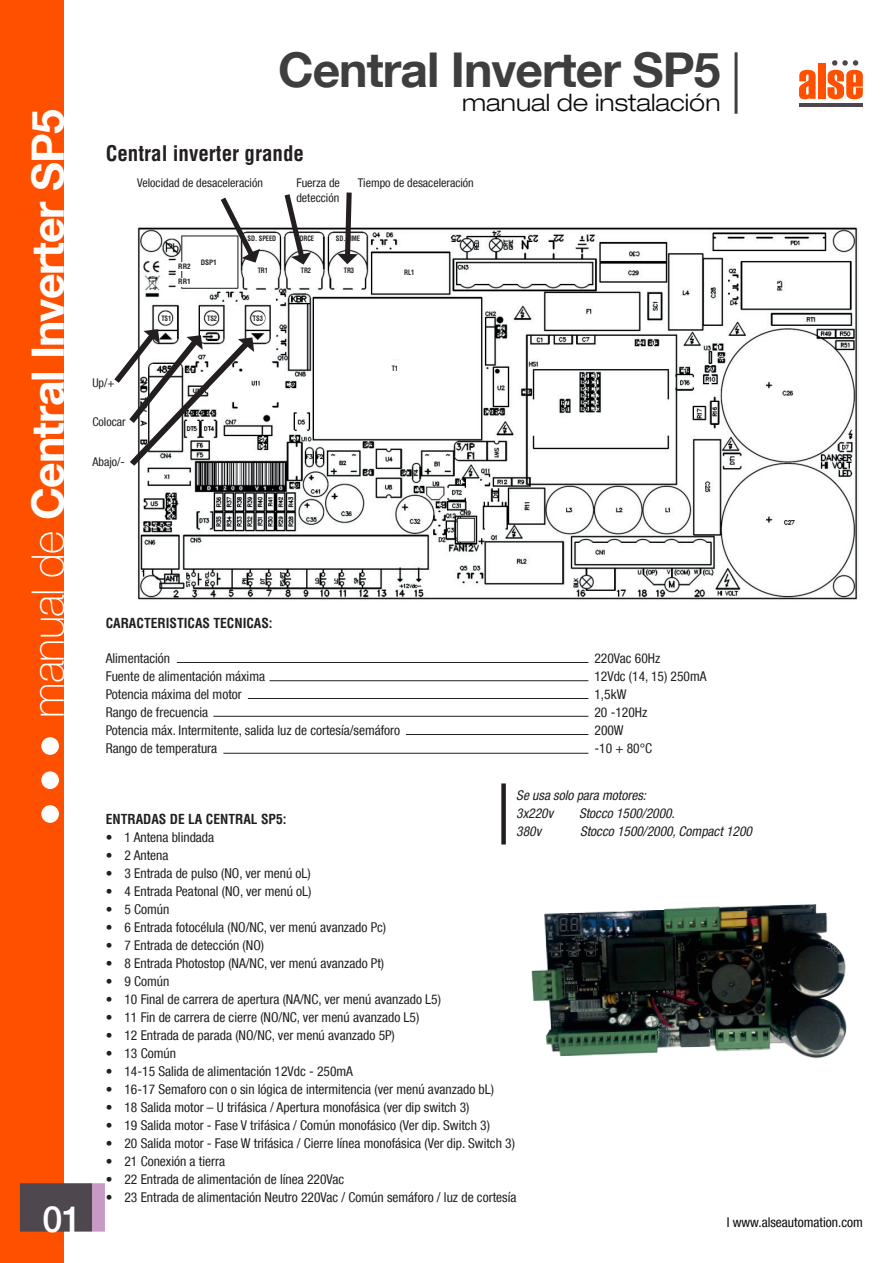
<style>
.page{position:relative;width:893px;height:1263px;background:#fff}
.page>*{position:absolute;margin:0;border:0;box-sizing:border-box;transform-origin:0 0}
.t1{font:700 48px "Helvetica Neue LT Com";letter-spacing:-.02em;color:#3e3e3f}
.t2{font:700 44.55px "Helvetica Neue LT Com";letter-spacing:-.02em;color:#fff}
.t3{font:500 36px "Helvetica Neue LT Com";color:#fff}
.t4{font:300 expanded 24px "Helvetica Neue LT Com";color:#0c090d}
.t5{font:700 condensed 21px "Helvetica LT Std";color:#231f20}
.t6{font:condensed 13.5px "Helvetica Neue LT Com";color:#231f20}
.t7{font:italic condensed 13.5px/18px "Helvetica Neue LT Com";color:#231f20}
.t8{font:700 condensed 13.5px "Helvetica LT Std";color:#231f20}
.t9{font:condensed 13.5px "Helvetica Neue LT Com";color:#0c090d}
.t10{font:condensed 12px/14.4px "Helvetica Neue LT Com";color:#231f20}
.t11{font:700 condensed 7.2px "Helvetica LT Std";letter-spacing:-.01em;color:#231f20;scale:.9 1}
.t12{font:700 condensed 7.2px "Helvetica LT Std";letter-spacing:-.01em;color:#231f20}
.s1{font-weight:100}
</style>
<div class="page">
<div style="left:0;top:0;width:64px;height:1262px;background:#ff5000"></div>
<div style="left:41px;top:805px;width:18px;height:18px;background:#fff;border-radius:50%"></div>
<div style="left:41px;top:771px;width:18px;height:18px;background:#fff;border-radius:50%"></div>
<div style="left:41px;top:737px;width:18px;height:18px;background:#fff;border-radius:50%"></div>
<hr style="left:799px;top:103px;width:64px;height:4px;background:#4e464c">
<svg style="left:799px;top:70px;width:17px;height:29px"></svg>
<div style="left:818px;top:63px;width:7px;height:36px;background:#ff5000"></div>
<svg style="left:827px;top:60px;width:36px;height:39px"></svg>
<div style="left:92px;top:1183px;width:13px;height:48px;background:#c79ac6"></div>
<div style="left:20px;top:1183px;width:72px;height:48px;background:#4e484e"></div>
<hr style="left:735px;top:52px;width:3px;height:62px;background:#3e3e3f">
<img style="left:137px;top:227px;width:721px;height:373px">
<div style="left:177px;top:262px;width:15px;height:8px;background:#fff"></div>
<div style="left:177px;top:278px;width:15px;height:8px;background:#fff"></div>
<div style="left:202px;top:257px;width:16px;height:9px;background:#fff"></div>
<div style="left:160px;top:312px;width:12px;height:12px;background:#fff;border-radius:50%"></div>
<div style="left:206px;top:312px;width:12px;height:12px;background:#fff;border-radius:50%"></div>
<div style="left:253px;top:312px;width:12px;height:12px;background:#fff;border-radius:50%"></div>
<div style="left:257px;top:266px;width:12px;height:7px;background:#fff"></div>
<div style="left:247px;top:234px;width:30px;height:7px;background:#fff"></div>
<div style="left:289px;top:234px;width:30px;height:7px;background:#fff"></div>
<div style="left:334px;top:234px;width:30px;height:7px;background:#fff"></div>
<div style="left:300px;top:266px;width:12px;height:7px;background:#fff"></div>
<div style="left:343px;top:266px;width:12px;height:7px;background:#fff"></div>
<div style="left:403px;top:267px;width:13px;height:7px;background:#fff"></div>
<div style="left:391px;top:361px;width:12px;height:7px;background:#fff"></div>
<svg style="left:221px;top:198px;width:39px;height:65px"></svg>
<svg style="left:114px;top:329px;width:140px;height:137px"></svg>
<svg style="left:337px;top:192px;width:21px;height:72px"></svg>
<svg style="left:285px;top:194px;width:26px;height:71px"></svg>
<hr style="left:177px;top:662px;width:411px;height:1px;background:#231f20">
<hr style="left:269px;top:680px;width:319px;height:1px;background:#231f20">
<hr style="left:248px;top:698px;width:340px;height:1px;background:#231f20">
<hr style="left:213px;top:716px;width:375px;height:1px;background:#231f20">
<hr style="left:406px;top:734px;width:182px;height:1px;background:#231f20">
<hr style="left:223px;top:753px;width:365px;height:1px;background:#231f20">
<div style="left:501px;top:783px;width:5px;height:61px;background:#231f20"></div>
<img style="left:531px;top:904px;width:316px;height:154px">
<h2 class="t2" style="left:20px;top:718px;width:610px;rotate:-90deg"><span class="s1">manual de</span> Central Inverter SP5</h2>
<h1 class="t1" style="left:278px;top:39px;width:444px">Central Inverter SP5</h1>
<h3 class="t5" style="left:106px;top:140px;width:200px">Central inverter grande</h3>
<h3 class="t4" style="left:462px;top:88px;width:260px">manual de instalación</h3>
<p class="t10" style="left:137px;top:176px;width:127px">Velocidad de desaceleración</p>
<p class="t10" style="left:296px;top:176px;width:45px">Fuerza de detección</p>
<p class="t10" style="left:358px;top:176px;width:117px">Tiempo de desaceleración</p>
<p class="t12" style="left:178px;top:261px;width:14px">RR2</p>
<p class="t12" style="left:178px;top:277px;width:14px">RR1</p>
<p class="t12" style="left:201px;top:258px;width:18px">DSP1</p>
<p class="t11" style="left:248px;top:234px;width:33px">SD. SPEED</p>
<p class="t11" style="left:296px;top:234px;width:21px">FORCE</p>
<p class="t11" style="left:336px;top:234px;width:29px">SD. TIME</p>
<p class="t11" style="left:301px;top:266px;width:13px">TR2</p>
<p class="t11" style="left:344px;top:266px;width:13px">TR3</p>
<p class="t11" style="left:404px;top:268px;width:13px">RL1</p>
<p class="t11" style="left:258px;top:266px;width:13px">TR1</p>
<p class="t10" style="left:92px;top:376px;width:24px">Up/+</p>
<p class="t10" style="left:92px;top:415px;width:35px">Colocar</p>
<p class="t10" style="left:92px;top:454px;width:34px">Abajo/-</p>
<p class="t11" style="left:161px;top:314px;width:13px">TS1</p>
<p class="t11" style="left:207px;top:314px;width:13px">TS2</p>
<p class="t11" style="left:253px;top:314px;width:13px">TS3</p>
<p class="t11" style="left:392px;top:364px;width:9px">T1</p>
<p class="t8" style="left:106px;top:615px;width:168px">CARACTERISTICAS TECNICAS:</p>
<p class="t6" style="left:106px;top:650px;width:66px">Alimentación</p>
<p class="t6" style="left:594px;top:650px;width:67px">220Vac 60Hz</p>
<p class="t6" style="left:106px;top:668px;width:161px">Fuente de alimentación máxima</p>
<p class="t6" style="left:594px;top:668px;width:114px">12Vdc (14, 15) 250mA</p>
<p class="t6" style="left:106px;top:686px;width:138px">Potencia máxima del motor</p>
<p class="t6" style="left:594px;top:686px;width:33px">1,5kW</p>
<p class="t6" style="left:106px;top:704px;width:104px">Rango de frecuencia</p>
<p class="t6" style="left:594px;top:704px;width:54px">20 -120Hz</p>
<p class="t6" style="left:106px;top:722px;width:296px">Potencia máx. Intermitente, salida luz de cortesía/semáforo</p>
<p class="t6" style="left:594px;top:722px;width:31px">200W</p>
<p class="t6" style="left:106px;top:740px;width:113px">Rango de temperatura</p>
<p class="t6" style="left:594px;top:740px;width:59px">-10 + 80°C</p>
<p class="t7" style="left:516px;top:786px;width:131px">Se usa solo para motores:<br>3x220v</p>
<p class="t7" style="left:579px;top:804px;width:97px">Stocco 1500/2000.</p>
<p class="t8" style="left:106px;top:810px;width:182px">ENTRADAS DE LA CENTRAL SP5:</p>
<p class="t6" style="left:106px;top:829px;width:110px">• 1 Antena blindada</p>
<p class="t6" style="left:106px;top:847px;width:64px">• 2 Antena</p>
<p class="t6" style="left:106px;top:865px;width:207px">• 3 Entrada de pulso (NO, ver menú oL)</p>
<p class="t6" style="left:106px;top:883px;width:207px">• 4 Entrada Peatonal (NO, ver menú oL)</p>
<p class="t6" style="left:106px;top:901px;width:65px">• 5 Común</p>
<p class="t6" style="left:106px;top:919px;width:282px">• 6 Entrada fotocélula (NO/NC, ver menú avanzado Pc)</p>
<p class="t6" style="left:106px;top:937px;width:160px">• 7 Entrada de detección (NO)</p>
<p class="t6" style="left:106px;top:955px;width:280px">• 8 Entrada Photostop (NA/NC, ver menú avanzado Pt)</p>
<p class="t6" style="left:106px;top:973px;width:65px">• 9 Común</p>
<p class="t6" style="left:106px;top:991px;width:337px">• 10 Final de carrera de apertura (NA/NC, ver menú avanzado L5)</p>
<p class="t6" style="left:106px;top:1009px;width:315px">• 11 Fin de carrera de cierre (NO/NC, ver menú avanzado L5)</p>
<p class="t6" style="left:106px;top:1027px;width:291px">• 12 Entrada de parada (NO/NC, ver menú avanzado 5P)</p>
<p class="t6" style="left:106px;top:1045px;width:72px">• 13 Común</p>
<p class="t6" style="left:106px;top:1063px;width:249px">• 14-15 Salida de alimentación 12Vdc - 250mA</p>
<p class="t6" style="left:106px;top:1081px;width:390px">• 16-17 Semaforo con o sin lógica de intermitencia (ver menú avanzado bL)</p>
<p class="t6" style="left:106px;top:1099px;width:365px">• 18 Salida motor – U trifásica / Apertura monofásica (ver dip switch 3)</p>
<p class="t6" style="left:106px;top:1117px;width:386px">• 19 Salida motor - Fase V trifásica / Común monofásico (Ver dip. Switch 3)</p>
<p class="t6" style="left:106px;top:1135px;width:411px">• 20 Salida motor - Fase W trifásica / Cierre línea monofásica (Ver dip. Switch 3)</p>
<p class="t6" style="left:106px;top:1153px;width:121px">• 21 Conexión a tierra</p>
<p class="t6" style="left:106px;top:1171px;width:240px">• 22 Entrada de alimentación de línea 220Vac</p>
<p class="t6" style="left:106px;top:1189px;width:412px">• 23 Entrada de alimentación Neutro 220Vac / Común semáforo / luz de cortesía</p>
<p class="t7" style="left:516px;top:822px;width:26px">380v</p>
<p class="t7" style="left:580px;top:822px;width:173px">Stocco 1500/2000, Compact 1200</p>
<h3 class="t3" style="left:42px;top:1197px;width:41px">01</h3>
<p class="t9" style="left:727px;top:1215px;width:138px">I www.alseautomation.com</p>
</div>
